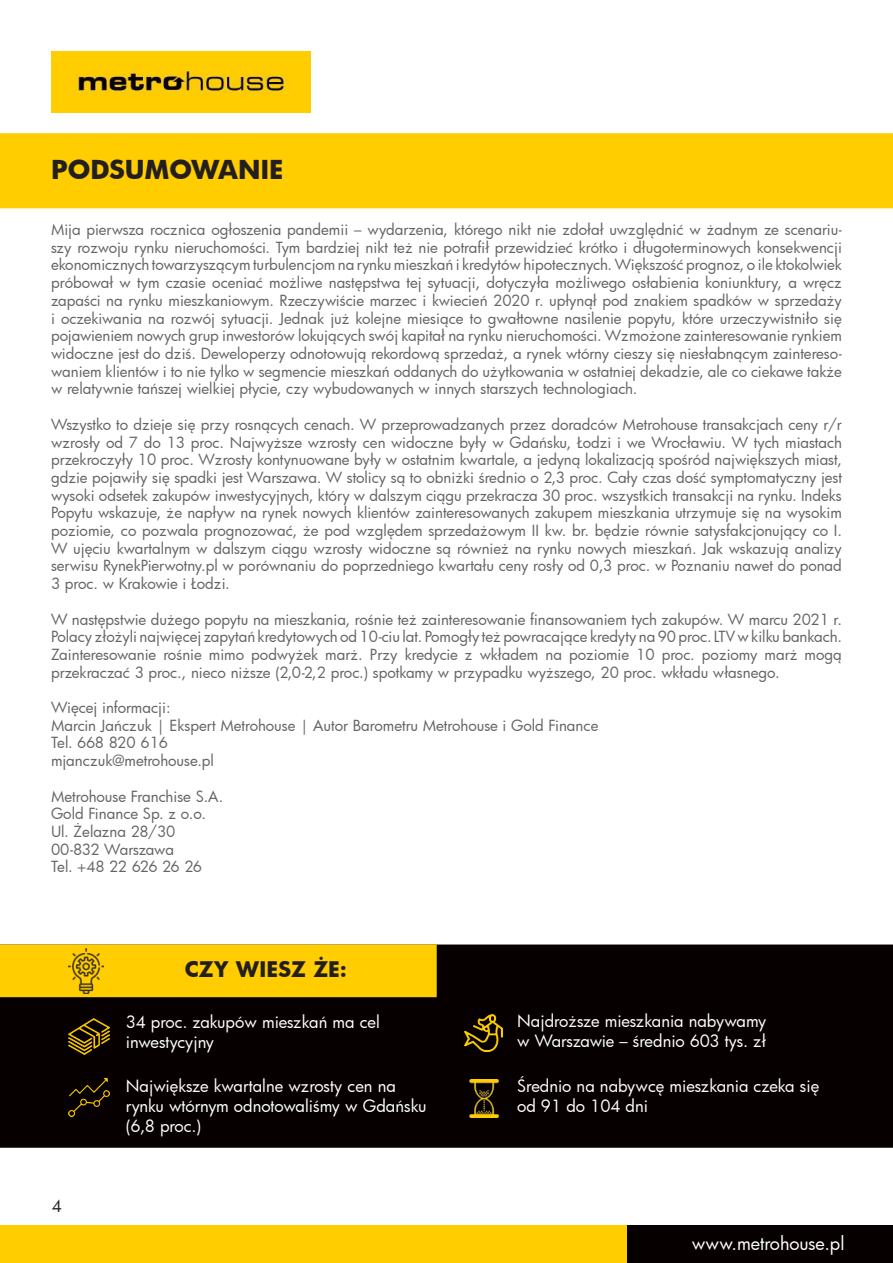
<style>
.page{position:relative;width:893px;height:1263px;background:#fff}
.page>*{position:absolute;margin:0;border:0;box-sizing:border-box;transform-origin:0 0}
.t1{font:700 25.5px "Futura";letter-spacing:-.005em;color:#241f1f}
.t2{font:700 21px "Futura";color:#241f1f}
.t3{font:18px "Futura";letter-spacing:-.005em;color:#fff}
.t4{font:16.5px/19.8px "Futura";color:#fff}
.t5{font:16.5px "Futura";color:#241f1f}
.t6{font:15px/17.7px "Futura";letter-spacing:-.005em;color:#656365;text-align:justify}
</style>
<div class="page">
<img style="left:51px;top:51px;width:259px;height:62px">
<div style="left:0;top:1225px;width:646px;height:38px;background:#ffcd00"></div>
<div style="left:627px;top:1225px;width:266px;height:38px;background:#070000"></div>
<div style="left:0;top:133px;width:893px;height:75px;background:#ffcd00"></div>
<div style="left:0;top:944px;width:893px;height:204px;background:#070000"></div>
<img style="left:69px;top:1079px;width:41px;height:37px">
<div style="left:0;top:944px;width:437px;height:53px;background:#ffcd00"></div>
<img style="left:69px;top:948px;width:34px;height:45px">
<img style="left:69px;top:1018px;width:40px;height:37px">
<img style="left:465px;top:1014px;width:37px;height:38px">
<img style="left:470px;top:1080px;width:29px;height:37px">
<h1 class="t1" style="left:51px;top:152px;width:234px">PODSUMOWANIE</h1>
<p class="t6" style="left:51px;top:220px;width:792px">Mija pierwsza rocznica ogłoszenia pandemii – wydarzenia, którego nikt nie zdołał uwzględnić w żadnym ze scenariu&shy;szy rozwoju rynku nieruchomości. Tym bardziej nikt też nie potrafił przewidzieć krótko i długoterminowych konsekwencji ekonomicznych towarzyszącym turbulencjom na rynku mieszkań i kredytów hipotecznych. Większość prognoz, o ile ktokolwiek próbował w tym czasie oceniać możliwe następstwa tej sytuacji, dotyczyła możliwego osłabienia koniunktury, a wręcz zapaści na rynku mieszkaniowym. Rzeczywiście marzec i kwiecień 2020 r. upłynął pod znakiem spadków w sprzedaży i oczekiwania na rozwój sytuacji. Jednak już kolejne miesiące to gwałtowne nasilenie popytu, które urzeczywistniło się pojawieniem nowych grup inwestorów lokujących swój kapitał na rynku nieruchomości. Wzmożone zainteresowanie rynkiem widoczne jest do dziś. Deweloperzy odnotowują rekordową sprzedaż, a rynek wtórny cieszy się niesłabnącym zaintereso&shy;waniem klientów i to nie tylko w segmencie mieszkań oddanych do użytkowania w ostatniej dekadzie, ale co ciekawe także w relatywnie tańszej wielkiej płycie, czy wybudowanych w innych starszych technologiach.</p>
<p class="t6" style="left:51px;top:415px;width:792px">Wszystko to dzieje się przy rosnących cenach. W przeprowadzanych przez doradców Metrohouse transakcjach ceny r/r wzrosły od 7 do 13 proc. Najwyższe wzrosty cen widoczne były w Gdańsku, Łodzi i we Wrocławiu. W tych miastach przekroczyły 10 proc. Wzrosty kontynuowane były w ostatnim kwartale, a jedyną lokalizacją spośród największych miast, gdzie pojawiły się spadki jest Warszawa. W stolicy są to obniżki średnio o 2,3 proc. Cały czas dość symptomatyczny jest wysoki odsetek zakupów inwestycyjnych, który w dalszym ciągu przekracza 30 proc. wszystkich transakcji na rynku. Indeks Popytu wskazuje, że napływ na rynek nowych klientów zainteresowanych zakupem mieszkania utrzymuje się na wysokim poziomie, co pozwala prognozować, że pod względem sprzedażowym II kw. br. będzie równie satysfakcjonujący co I.<br>W ujęciu kwartalnym w dalszym ciągu wzrosty widoczne są również na rynku nowych mieszkań. Jak wskazują analizy serwisu RynekPierwotny.pl w porównaniu do poprzedniego kwartału ceny rosły od 0,3 proc. w Poznaniu nawet do ponad 3 proc. w Krakowie i Łodzi.</p>
<p class="t6" style="left:51px;top:610px;width:792px">W następstwie dużego popytu na mieszkania, rośnie też zainteresowanie finansowaniem tych zakupów. W marcu 2021 r.<br>Polacy złożyli najwięcej zapytań kredytowych od 10-ciu lat. Pomogły też powracające kredyty na 90 proc. LTV w kilku bankach.<br>Zainteresowanie rośnie mimo podwyżek marż. Przy kredycie z wkładem na poziomie 10 proc. poziomy marż mogą przekraczać 3 proc., nieco niższe (2,0-2,2 proc.) spotkamy w przypadku wyższego, 20 proc. wkładu własnego.</p>
<p class="t6" style="left:51px;top:698px;width:549px;text-align:left">Więcej informacji:<br>Marcin Jańczuk | Ekspert Metrohouse | Autor Barometru Metrohouse i Gold Finance Tel. 668 820 616<br>mjanczuk@metrohouse.pl</p>
<p class="t6" style="left:51px;top:787px;width:174px;text-align:left">Metrohouse Franchise S.A.<br>Gold Finance Sp. z o.o.<br>Ul. Żelazna 28/30<br>00-832 Warszawa<br>Tel. +48 22 626 26 26</p>
<p class="t5" style="left:52px;top:1195px;width:12px">4</p>
<h2 class="t2" style="left:185px;top:955px;width:163px">CZY WIESZ ŻE:</h2>
<p class="t4" style="left:126px;top:1011px;width:255px">34 proc. zakupów mieszkań ma cel inwestycyjny</p>
<p class="t4" style="left:126px;top:1076px;width:302px">Największe kwartalne wzrosty cen na rynku wtórnym odnotowaliśmy w Gdańsku (6,8 proc.)</p>
<p class="t4" style="left:517px;top:1011px;width:251px">Najdroższe mieszkania nabywamy w Warszawie – średnio 603 tys. zł</p>
<p class="t4" style="left:517px;top:1076px;width:304px">Średnio na nabywcę mieszkania czeka się od 91 do 104 dni</p>
<p class="t3" style="left:692px;top:1231px;width:154px">www.metrohouse.pl</p>
</div>
